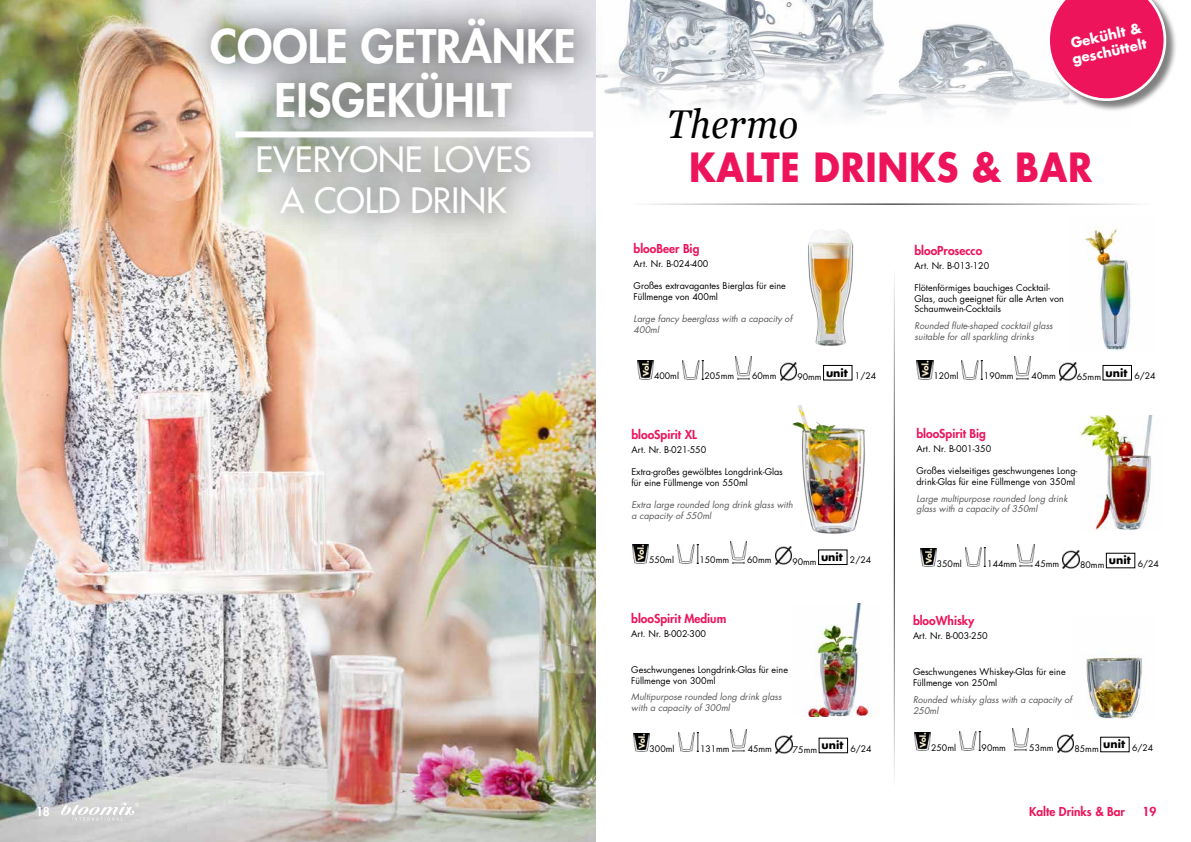
<style>
.page{position:relative;width:1191px;height:842px;background:#fff}
.page>*{position:absolute;margin:0;border:0;box-sizing:border-box;transform-origin:0 0}
.t1{font:800 45px/54px "Futura Std";color:#fff;text-align:center}
.t2{font:italic 40.1px "Georgia";letter-spacing:.02em;color:#000;scale:.9 1}
.t3{font:700 39.2px "Futura Std";letter-spacing:.02em;color:#ed145b;scale:.9 1}
.t4{font:500 34px/40.8px "Futura Std";color:#fff;text-align:center}
.t5{font:700 13.5px/16.2px "Futura Std";color:#fff}
.t6{font:800 12px "Futura Std";color:#ed145b}
.t7{font:800 12px "Futura Std";color:#fff}
.t8{font:9px/10.8px "Futura Std";color:#000}
.t9{font:italic 9px/10.8px "Futura Std";color:#58595b}
.t10{font:8.8px "Futura Std";color:#000}
</style>
<div class="page">
<img style="left:604px;top:0;width:436px;height:116px">
<img style="left:0;top:0;width:595px;height:842px">
<svg style="left:227px;top:148px;width:333px;height:96px;background:#ccceca"></svg>
<svg style="left:181px;top:0;width:423px;height:148px;background:#bcbcbb"></svg>
<div style="left:235px;top:131px;width:358px;height:6px;background:#fff"></div>
<div style="left:1048px;top:0;width:129px;height:112px;background:#000;opacity:.5"></div>
<svg style="left:1040px;top:0;width:133px;height:108px"></svg>
<hr style="left:628px;top:204px;width:527px;height:1px;background:#000">
<hr style="left:894px;top:263px;width:1px;height:526px;background:#000">
<svg style="left:61px;top:802px;width:78px;height:19px"></svg>
<img style="left:1079px;top:415px;width:74px;height:115px">
<img style="left:920px;top:548px;width:16px;height:19px">
<img style="left:965px;top:548px;width:21px;height:19px">
<img style="left:1018px;top:544px;width:16px;height:23px">
<img style="left:1063px;top:550px;width:16px;height:18px">
<img style="left:633px;top:733px;width:16px;height:19px">
<img style="left:804px;top:603px;width:68px;height:114px">
<img style="left:678px;top:733px;width:20px;height:19px">
<img style="left:730px;top:729px;width:17px;height:23px">
<img style="left:775px;top:735px;width:17px;height:18px">
<img style="left:792px;top:405px;width:73px;height:129px">
<img style="left:632px;top:545px;width:17px;height:19px">
<img style="left:677px;top:545px;width:21px;height:19px">
<img style="left:730px;top:541px;width:16px;height:23px">
<img style="left:775px;top:547px;width:16px;height:18px">
<div style="left:818px;top:549px;width:29px;height:16px;border:1px solid #000"></div>
<img style="left:808px;top:229px;width:46px;height:117px">
<img style="left:637px;top:360px;width:17px;height:19px">
<img style="left:682px;top:360px;width:21px;height:19px">
<img style="left:735px;top:357px;width:16px;height:22px">
<img style="left:780px;top:362px;width:16px;height:18px">
<div style="left:823px;top:365px;width:29px;height:16px;border:1px solid #000"></div>
<img style="left:1085px;top:227px;width:48px;height:123px">
<img style="left:917px;top:360px;width:16px;height:19px">
<img style="left:962px;top:360px;width:20px;height:19px">
<img style="left:1014px;top:357px;width:16px;height:22px">
<img style="left:1059px;top:362px;width:17px;height:18px">
<div style="left:1102px;top:365px;width:30px;height:16px;border:1px solid #000"></div>
<img style="left:1086px;top:657px;width:59px;height:62px">
<img style="left:914px;top:732px;width:17px;height:19px">
<img style="left:959px;top:732px;width:21px;height:19px">
<img style="left:1012px;top:728px;width:16px;height:23px">
<img style="left:1057px;top:734px;width:16px;height:18px">
<h1 class="t1" style="left:210px;top:19px;width:367px">COOLE GETRÄNKE<br>EISGEKÜHLT</h1>
<h3 class="t4" style="left:255px;top:139px;width:277px">EVERYONE LOVES<br>A COLD DRINK</h3>
<h2 class="t2" style="left:667px;top:99px;width:147px">Thermo</h2>
<h3 class="t5" style="left:1067px;top:35px;width:77px;rotate:-12deg">Gekühlt &amp; geschüttelt</h3>
<h3 class="t3" style="left:689px;top:141px;width:449px">KALTE DRINKS &amp; BAR</h3>
<h3 class="t6" style="left:633px;top:241px;width:67px">blooBeer Big</h3>
<p class="t8" style="left:633px;top:259px;width:76px">Art. Nr. B-024-400</p>
<p class="t8" style="left:633px;top:281px;width:154px">Großes extravagantes Bierglas für eine<br>Füllmenge von 400ml</p>
<p class="t9" style="left:633px;top:314px;width:160px">Large fancy beerglass with a capacity of<br>400ml</p>
<p class="t10" style="left:654px;top:370px;width:26px">400ml</p>
<p class="t10" style="left:704px;top:370px;width:31px">205mm</p>
<p class="t10" style="left:752px;top:370px;width:26px">60mm</p>
<p class="t10" style="left:797px;top:371px;width:80px">90mm <sup>unit</sup> 1/24</p>
<p class="t10" style="left:933px;top:370px;width:26px">120ml</p>
<p class="t10" style="left:984px;top:370px;width:31px">190mm</p>
<p class="t10" style="left:1031px;top:370px;width:26px">40mm</p>
<p class="t10" style="left:1076px;top:371px;width:80px">65mm <sup>unit</sup> 6/24</p>
<h3 class="t6" style="left:914px;top:243px;width:69px">blooProsecco</h3>
<p class="t8" style="left:914px;top:260px;width:76px">Art. Nr. B-013-120</p>
<p class="t8" style="left:914px;top:282px;width:151px">Flötenförmiges bauchiges Cocktail-<br>Glas, auch geeignet für alle Arten von<br>Schaumwein-Cocktails</p>
<p class="t9" style="left:914px;top:320px;width:140px">Rounded flute-shaped cocktail glass suitable for all sparkling drinks</p>
<h3 class="t6" style="left:631px;top:427px;width:67px">blooSpirit XL</h3>
<p class="t8" style="left:631px;top:444px;width:76px">Art. Nr. B-021-550</p>
<p class="t8" style="left:631px;top:467px;width:153px">Extra-großes gewölbtes Longdrink-Glas für eine Füllmenge von 550ml</p>
<p class="t9" style="left:631px;top:500px;width:163px">Extra large rounded long drink glass with a capacity of 550ml</p>
<p class="t10" style="left:649px;top:554px;width:26px">550ml</p>
<p class="t10" style="left:699px;top:554px;width:31px">150mm</p>
<p class="t10" style="left:747px;top:554px;width:26px">60mm</p>
<p class="t10" style="left:792px;top:555px;width:80px">90mm <sup>unit</sup> 2/24</p>
<h3 class="t6" style="left:631px;top:611px;width:97px">blooSpirit Medium</h3>
<p class="t8" style="left:631px;top:628px;width:76px">Art. Nr. B-002-300</p>
<p class="t8" style="left:631px;top:664px;width:158px">Geschwungenes Longdrink-Glas für eine<br>Füllmenge von 300ml</p>
<p class="t9" style="left:631px;top:692px;width:152px">Multipurpose rounded long drink glass with a capacity of 300ml</p>
<p class="t10" style="left:649px;top:743px;width:26px">300ml</p>
<p class="t10" style="left:700px;top:743px;width:31px">131mm</p>
<p class="t10" style="left:747px;top:743px;width:26px">45mm</p>
<p class="t10" style="left:793px;top:743px;width:80px">75mm <sup>unit</sup> 6/24</p>
<h3 class="t6" style="left:916px;top:426px;width:71px">blooSpirit Big</h3>
<p class="t8" style="left:916px;top:443px;width:76px">Art. Nr. B-001-350</p>
<p class="t8" style="left:916px;top:466px;width:162px">Großes vielseitiges geschwungenes Long&shy;drink-Glas für eine Füllmenge von 350ml</p>
<p class="t9" style="left:916px;top:493px;width:153px">Large multipurpose rounded long drink glass with a capacity of 350ml</p>
<p class="t10" style="left:936px;top:558px;width:26px">350ml</p>
<p class="t10" style="left:987px;top:558px;width:31px">144mm</p>
<p class="t10" style="left:1035px;top:558px;width:26px">45mm</p>
<p class="t10" style="left:1080px;top:558px;width:80px">80mm <sup>unit</sup> 6/24</p>
<h3 class="t6" style="left:913px;top:613px;width:63px">blooWhisky</h3>
<p class="t8" style="left:913px;top:631px;width:76px">Art. Nr. B-003-250</p>
<p class="t8" style="left:913px;top:667px;width:154px">Geschwungenes Whiskey-Glas für eine<br>Füllmenge von 250ml</p>
<p class="t9" style="left:913px;top:694px;width:160px">Rounded whisky glass with a capacity of<br>250ml</p>
<p class="t10" style="left:931px;top:742px;width:26px">250ml</p>
<p class="t10" style="left:981px;top:742px;width:26px">90mm</p>
<p class="t10" style="left:1029px;top:742px;width:26px">53mm</p>
<p class="t10" style="left:1074px;top:742px;width:80px">85mm <sup>unit</sup> 6/24</p>
<h3 class="t7" style="left:36px;top:804px;width:15px">18</h3>
<h3 class="t6" style="left:1029px;top:804px;width:97px">Kalte Drinks &amp; Bar</h3>
<h3 class="t6" style="left:1142px;top:804px;width:15px">19</h3>
</div>
